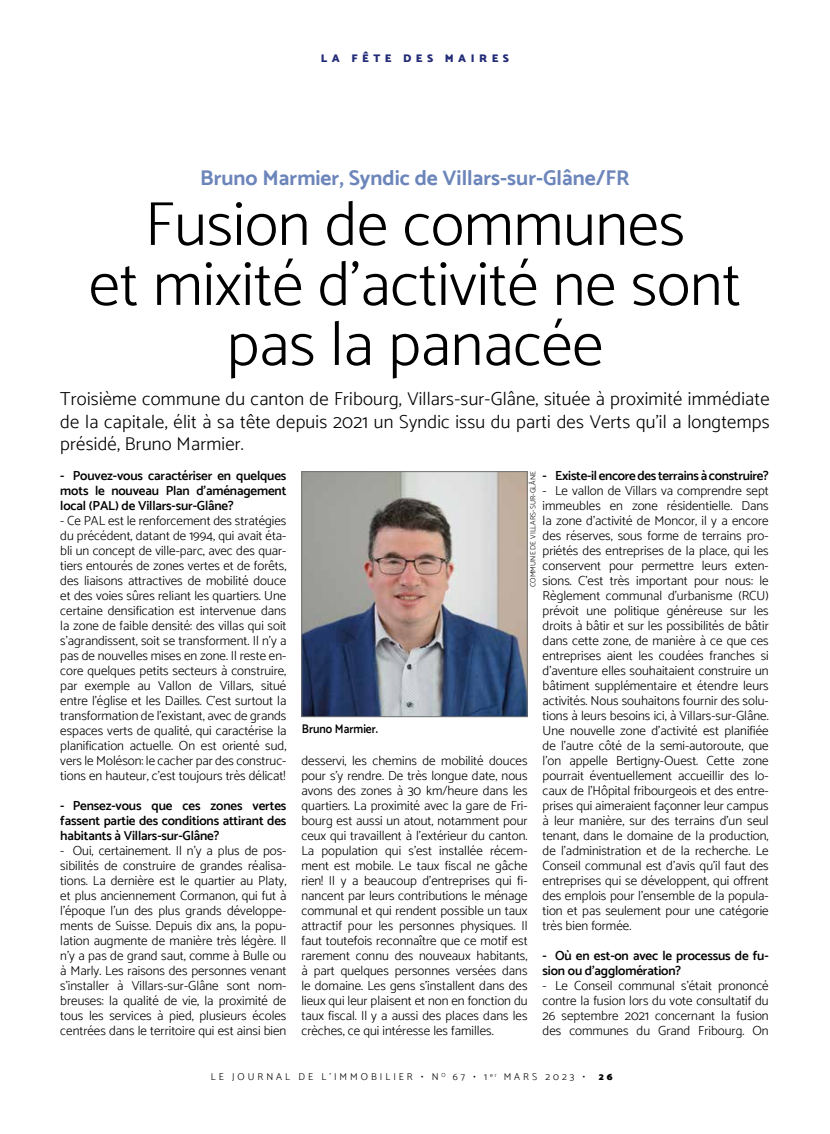
<style>
.page{position:relative;width:830px;height:1134px;background:#fff}
.page>*{position:absolute;margin:0;border:0;box-sizing:border-box;transform-origin:0 0}
.t1{font:300 62.5px/60px "Catamaran";color:#000;text-align:center}
.t2{font:700 21.25px "Catamaran";color:#6c85ba}
.t3{font:300 18.75px/22.5px "Catamaran";letter-spacing:.01em;color:#000;text-align:justify}
.t4{font:300 13.12px/15px "Catamaran";color:#000;text-align:justify}
.t5{font:600 13.12px/15px "Catamaran";letter-spacing:-.01em;color:#000;text-align:justify}
.t6{font:600 12.5px "Catamaran";color:#000;scale:.92 1}
.t7{font:900 11.25px "Catamaran";letter-spacing:.4em;color:#232c77}
.t8{font:300 10px "Catamaran";letter-spacing:.3em;color:#000}
.t9{font:900 10px "Catamaran";color:#000}
.t10{font:300 7.5px "Catamaran";letter-spacing:.01em;color:#000}
</style>
<div class="page">
<img style="left:303px;top:473px;width:222px;height:242px">
<div style="left:301px;top:471px;width:226px;height:246px;border:1px solid #727271"></div>
<p class="t7" style="left:321px;top:51px;width:190px">LA FÊTE DES MAIRES</p>
<h2 class="t2" style="left:200px;top:165px;width:430px">Bruno Marmier, Syndic de Villars-sur-Glâne/FR</h2>
<h1 class="t1" style="left:89px;top:193px;width:653px">Fusion de communes<br>et mixité d’activité ne sont pas la panacée</h1>
<h3 class="t3" style="left:60px;top:387px;width:710px">Troisième commune du canton de Fribourg, Villars-sur-Glâne, située à proximité immédiate de la capitale, élit à sa tête depuis 2021 un Syndic issu du parti des Verts qu’il a longtemps présidé, Bruno Marmier.</h3>
<p class="t5" style="left:60px;top:468px;width:227px">- Pouvez-vous caractériser en quelques mots le nouveau Plan d’aménagement local (PAL) de Villars-sur-Glâne?</p>
<p class="t4" style="left:60px;top:513px;width:227px">- Ce PAL est le renforcement des stratégies du précédent, datant de 1994, qui avait éta&shy;bli un concept de ville-parc, avec des quar&shy;tiers entourés de zones vertes et de forêts, des liaisons attractives de mobilité douce et des voies sûres reliant les quartiers. Une certaine densification est intervenue dans la zone de faible densité: des villas qui soit s’agrandissent, soit se transforment. Il n’y a pas de nouvelles mises en zone. Il reste en&shy;core quelques petits secteurs à construire, par exemple au Vallon de Villars, situé entre l’église et les Dailles. C’est surtout la transformation de l’existant, avec de grands espaces verts de qualité, qui caractérise la planification actuelle. On est orienté sud, vers le Moléson: le cacher par des construc&shy;tions en hauteur, c’est toujours très délicat!</p>
<p class="t5" style="left:60px;top:798px;width:227px">- Pensez-vous que ces zones vertes fassent partie des conditions attirant des habitants à Villars-sur-Glâne?</p>
<p class="t4" style="left:60px;top:843px;width:227px">- Oui, certainement. Il n’y a plus de pos&shy;sibilités de construire de grandes réalisa&shy;tions. La dernière est le quartier au Platy, et plus anciennement Cormanon, qui fut à l’époque l’un des plus grands développe&shy;ments de Suisse. Depuis dix ans, la popu&shy;lation augmente de manière très légère. Il n’y a pas de grand saut, comme à Bulle ou à Marly. Les raisons des personnes venant s’installer à Villars-sur-Glâne sont nom&shy;breuses: la qualité de vie, la proximité de tous les services à pied, plusieurs écoles centrées dans le territoire qui est ainsi bien</p>
<p class="t5" style="left:542px;top:468px;width:227px">- Existe-il encore des terrains à construire?</p>
<p class="t4" style="left:542px;top:483px;width:227px">- Le vallon de Villars va comprendre sept immeubles en zone résidentielle. Dans la zone d’activité de Moncor, il y a encore des réserves, sous forme de terrains pro&shy;priétés des entreprises de la place, qui les conservent pour permettre leurs exten&shy;sions. C’est très important pour nous: le Règlement communal d’urbanisme (RCU) prévoit une politique généreuse sur les droits à bâtir et sur les possibilités de bâtir dans cette zone, de manière à ce que ces entreprises aient les coudées franches si d’aventure elles souhaitaient construire un bâtiment supplémentaire et étendre leurs activités. Nous souhaitons fournir des solu&shy;tions à leurs besoins ici, à Villars-sur-Glâne.<br>Une nouvelle zone d’activité est planifiée de l’autre côté de la semi-autoroute, que l’on appelle Bertigny-Ouest. Cette zone pourrait éventuellement accueillir des lo&shy;caux de l’Hôpital fribourgeois et des entre&shy;prises qui aimeraient façonner leur campus à leur manière, sur des terrains d’un seul tenant, dans le domaine de la production, de l’administration et de la recherche. Le Conseil communal est d’avis qu’il faut des entreprises qui se développent, qui offrent des emplois pour l’ensemble de la popula&shy;tion et pas seulement pour une catégorie très bien formée.</p>
<p class="t5" style="left:542px;top:948px;width:227px">- Où en est-on avec le processus de fu&shy;sion ou d’agglomération?</p>
<p class="t4" style="left:542px;top:978px;width:227px">- Le Conseil communal s’était prononcé contre la fusion lors du vote consultatif du 26 septembre 2021 concernant la fusion des communes du Grand Fribourg. On</p>
<p class="t10" style="left:528px;top:587px;width:117px;rotate:-90deg">COMMUNE DE VILLARS-SUR-GLÂNE</p>
<p class="t6" style="left:302px;top:721px;width:84px">Bruno Marmier.</p>
<p class="t4" style="left:301px;top:753px;width:227px">desservi, les chemins de mobilité douces pour s’y rendre. De très longue date, nous avons des zones à 30 km/heure dans les quartiers. La proximité avec la gare de Fri&shy;bourg est aussi un atout, notamment pour ceux qui travaillent à l’extérieur du canton.<br>La population qui s’est installée récem&shy;ment est mobile. Le taux fiscal ne gâche rien! Il y a beaucoup d’entreprises qui fi&shy;nancent par leurs contributions le ménage communal et qui rendent possible un taux attractif pour les personnes physiques. Il faut toutefois reconnaître que ce motif est rarement connu des nouveaux habitants, à part quelques personnes versées dans le domaine. Les gens s’installent dans des lieux qui leur plaisent et non en fonction du taux fiscal. Il y a aussi des places dans les crèches, ce qui intéresse les familles.</p>
<p class="t8" style="left:211px;top:1071px;width:375px">LE JOURNAL DE L’IMMOBILIER • N <sup>O</sup> 67 • 1 <sup>er</sup> MARS 2023 •</p>
<p class="t9" style="left:598px;top:1071px;width:15px">2 6</p>
</div>
